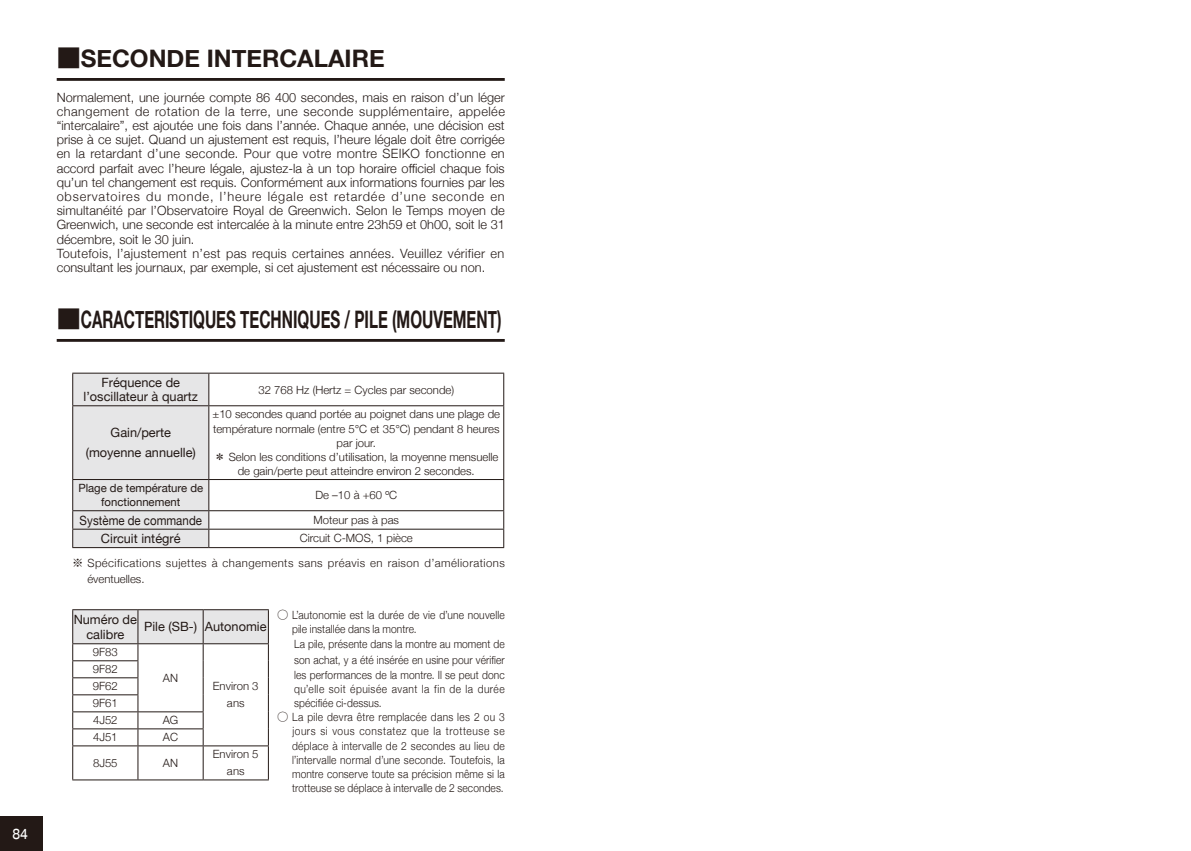
<style>
.page{position:relative;width:1191px;height:851px;background:#fff}
.page>*{position:absolute;margin:0;border:0;box-sizing:border-box;transform-origin:0 0}
.t1{font:700 24px "Helvetica Neue";color:#231916;scale:.63 1}
.t2{font:700 24px "Helvetica Neue";color:#231916}
.t3{font:300 12.8px/14.2px "Helvetica Neue";color:#231916}
.t4{font:12.8px/15.6px "Helvetica Neue";color:#231916;text-align:center}
.t5{font:12.8px "Helvetica Neue";color:#231916;scale:.9 1}
.t6{font:500 12.8px "Gothic MB101 Pro";color:#fff;scale:.8 1}
.t7{font:300 11.4px/14.2px "Helvetica Neue";color:#231916;text-align:justify;scale:.9 1}
.t8{font:300 11.4px/17px "Helvetica Neue";color:#231916;text-align:center}
.t9{font:300 11.4px/24.6px "Helvetica Neue";letter-spacing:.04em;color:#231916}
.t10{font:11.4px/14.2px "Helvetica Neue";color:#231916;text-align:center}
.s1{font-family:"Gothic MB101 Pro"}
.s2{font-family:"Gothic BBB Pro";font-weight:500}
.s3{font-family:"Gothic BBB Pro";font-weight:500;font-size:12.8px}
</style>
<div class="page">
<div style="left:0;top:816px;width:43px;height:34px;background:#231916"></div>
<svg style="left:72px;top:609px;width:197px;height:136px"></svg>
<hr style="left:72px;top:745px;width:66px;height:1px;background:#231916">
<hr style="left:72px;top:746px;width:1px;height:33px;background:#231916">
<hr style="left:138px;top:745px;width:65px;height:1px;background:#231916">
<hr style="left:137px;top:746px;width:1px;height:33px;background:#231916">
<hr style="left:203px;top:745px;width:66px;height:1px;background:#231916">
<hr style="left:203px;top:746px;width:1px;height:33px;background:#231916">
<hr style="left:268px;top:746px;width:1px;height:33px;background:#231916">
<hr style="left:72px;top:779px;width:66px;height:1px;background:#231916">
<hr style="left:138px;top:779px;width:65px;height:1px;background:#231916">
<hr style="left:203px;top:779px;width:66px;height:1px;background:#231916">
<hr style="left:72px;top:372px;width:137px;height:1px;background:#231916">
<hr style="left:209px;top:372px;width:295px;height:1px;background:#231916">
<hr style="left:503px;top:373px;width:1px;height:32px;background:#231916">
<hr style="left:209px;top:405px;width:295px;height:1px;background:#231916">
<hr style="left:503px;top:406px;width:1px;height:73px;background:#231916">
<hr style="left:209px;top:479px;width:295px;height:1px;background:#231916">
<hr style="left:503px;top:480px;width:1px;height:30px;background:#231916">
<hr style="left:209px;top:510px;width:295px;height:1px;background:#231916">
<hr style="left:209px;top:528px;width:295px;height:1px;background:#231916">
<div style="left:72px;top:373px;width:137px;height:174px;background:#e6e6e7"></div>
<svg style="left:503px;top:511px;width:1px;height:36px"></svg>
<hr style="left:72px;top:547px;width:137px;height:1px;background:#231916">
<hr style="left:209px;top:547px;width:295px;height:1px;background:#231916">
<hr style="left:57px;top:339px;width:448px;height:3px;background:#231916">
<hr style="left:57px;top:78px;width:448px;height:3px;background:#231916">
<p class="t6" style="left:12px;top:823px;width:21px">84</p>
<h1 class="t2" style="left:57px;top:39px;width:329px"><span class="s1">■</span>SECONDE INTERCALAIRE</h1>
<p class="t3" style="left:57px;top:89px;width:450px">Normalement, une journée compte 86 400 secondes, mais en raison d’un léger changement de rotation de la terre, une seconde supplémentaire, appelée “intercalaire”, est ajoutée une fois dans l’année. Chaque année, une décision est prise à ce sujet. Quand un ajustement est requis, l’heure légale doit être corrigée en la retardant d’une seconde. Pour que votre montre SEIKO fonctionne en accord parfait avec l’heure légale, ajustez-la à un top horaire officiel chaque fois qu’un tel changement est requis. Conformément aux informations fournies par les observatoires du monde, l’heure légale est retardée d’une seconde en simultanéité par l’Observatoire Royal de Greenwich. Selon le Temps moyen de Greenwich, une seconde est intercalée à la minute entre 23h59 et 0h00, soit le 31 décembre, soit le 30 juin.<br>Toutefois, l’ajustement n’est pas requis certaines années. Veuillez vérifier en consultant les journaux, par exemple, si cet ajustement est nécessaire ou non.</p>
<h1 class="t1" style="left:57px;top:300px;width:707px"><span class="s1">■</span>CARACTERISTIQUES TECHNIQUES / PILE (MOUVEMENT)</h1>
<p class="t4" style="left:84px;top:376px;width:116px;line-height:14.2px">Fréquence de l’oscillateur à quartz</p>
<p class="t8" style="left:258px;top:380px;width:197px">32 768 Hz (Hertz = Cycles par seconde)</p>
<p class="t4" style="left:86px;top:423px;width:112px;line-height:19.8px">Gain/perte (moyenne annuelle)</p>
<p class="t8" style="left:212px;top:406px;width:289px;line-height:14.2px">±10 secondes quand portée au poignet dans une plage de température normale (entre 5°C et 35°C) pendant 8 heures par jour.<br><span class="s2">＊</span> Selon les conditions d’utilisation, la moyenne mensuelle de gain/perte peut atteindre environ 2 secondes.</p>
<p class="t10" style="left:78px;top:481px;width:126px">Plage de température de fonctionnement</p>
<p class="t8" style="left:315px;top:486px;width:83px">De –10 à +60 ºC</p>
<p class="t5" style="left:79px;top:510px;width:138px">Système de commande</p>
<p class="t8" style="left:313px;top:510px;width:87px">Moteur pas à pas</p>
<p class="t4" style="left:101px;top:531px;width:81px">Circuit intégré</p>
<p class="t9" style="left:72px;top:525px;width:434px;text-indent:227px">Circuit C-MOS, 1 pièce<br><span class="s2">※</span> Spécifications sujettes à changements sans préavis en raison d’améliorations</p>
<p class="t8" style="left:87px;top:569px;width:59px">éventuelles.</p>
<p class="t4" style="left:74px;top:611px;width:65px">Numéro de calibre</p>
<p class="t4" style="left:144px;top:619px;width:124px">Pile (SB-) Autonomie</p>
<p class="t8" style="left:93px;top:643px;width:27px">9F83</p>
<p class="t8" style="left:163px;top:668px;width:17px">AN</p>
<p class="t8" style="left:213px;top:677px;width:47px">Environ 3 ans</p>
<p class="t8" style="left:93px;top:660px;width:27px;text-align:justify">9F82<br>9F62<br>9F61<br>4J52</p>
<p class="t8" style="left:163px;top:711px;width:17px">AG</p>
<p class="t8" style="left:93px;top:728px;width:26px">4J51</p>
<p class="t8" style="left:163px;top:728px;width:17px">AC</p>
<p class="t8" style="left:93px;top:753px;width:26px">8J55</p>
<p class="t8" style="left:163px;top:753px;width:17px">AN</p>
<p class="t8" style="left:213px;top:745px;width:47px">Environ 5 ans</p>
<p class="t7" style="left:277px;top:607px;width:254px"><span class="s2">○</span> L’autonomie est la durée de vie d’une nouvelle</p>
<p class="t7" style="left:292px;top:621px;width:140px">pile installée dans la montre.</p>
<p class="t7" style="left:277px;top:636px;width:254px"><span class="s3">　</span> La pile, présente dans la montre au moment de</p>
<p class="t7" style="left:294px;top:652px;width:236px">son achat, y a été insérée en usine pour vérifier les performances de la montre. Il se peut donc qu’elle soit épuisée avant la fin de la durée spécifiée ci-dessus.</p>
<p class="t7" style="left:292px;top:709px;width:238px;text-indent:-15px"><span class="s2">○</span> La pile devra être remplacée dans les 2 ou 3 jours si vous constatez que la trotteuse se déplace à intervalle de 2 secondes au lieu de l’intervalle normal d’une seconde. Toutefois, la montre conserve toute sa précision même si la trotteuse se déplace à intervalle de 2 secondes.</p>
</div>
